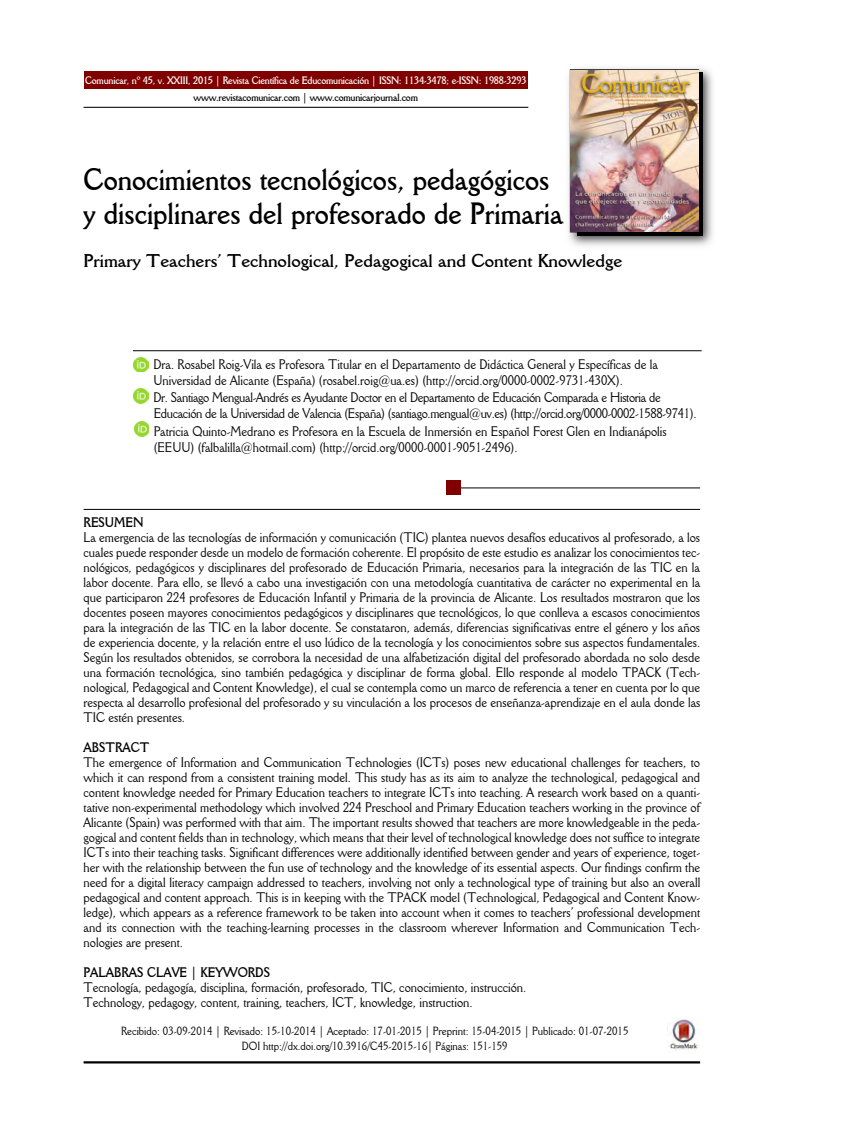
<style>
.page{position:relative;width:849px;height:1127px;background:#fff}
.page>*{position:absolute;margin:0;border:0;box-sizing:border-box;transform-origin:0 0}
.t1{font:700 30px/34.5px "Della Robbia BT";color:#000;scale:.9 1}
.t2{font:700 18px "Della Robbia BT";color:#000}
.t3{font:13.5px/15px "Della Robbia BT";color:#000;scale:.9 1}
.t4{font:13.5px/15.8px "Della Robbia BT";letter-spacing:-.025em;color:#000;scale:.9 1}
.t5{font:700 13.5px "Della Robbia BT";color:#000;scale:.9 1}
.t6{font:11.55px/15px "Della Robbia BT";color:#000;text-align:center;scale:.9 1}
.t7{font:700 10.5px "Della Robbia BT";letter-spacing:-.02em;color:#fff;scale:.9 1}
.t8{font:700 10.5px "Della Robbia BT";letter-spacing:-.02em;color:#000;scale:.9 1}
</style>
<div class="page">
<svg style="left:83px;top:106px;width:446px;height:2px"></svg>
<div style="left:84px;top:71px;width:444px;height:17px;background:#800000"></div>
<img style="left:563px;top:68px;width:150px;height:178px">
<img style="left:577px;top:73px;width:125px;height:163px">
<img style="left:571px;top:70px;width:127px;height:162px">
<svg style="left:132px;top:350px;width:570px;height:1px"></svg>
<svg style="left:83px;top:508px;width:618px;height:2px"></svg>
<svg style="left:461px;top:487px;width:240px;height:1px"></svg>
<img style="left:668px;top:1018px;width:32px;height:32px">
<hr style="left:84px;top:1061px;width:616px;height:2px;background:#000">
<div style="left:446px;top:481px;width:15px;height:14px;background:#800000"></div>
<img style="left:134px;top:357px;width:15px;height:15px">
<svg style="left:133px;top:391px;width:12px;height:13px"></svg>
<img style="left:134px;top:388px;width:15px;height:15px">
<svg style="left:138px;top:421px;width:8px;height:16px"></svg>
<img style="left:134px;top:422px;width:15px;height:14px">
<p class="t7" style="left:85px;top:74px;width:492px">Comunicar, nº 45, v. XXIII, 2015 | Revista Científica de Educomunicación | ISSN: 1134-3478; e-ISSN: 1988-3293</p>
<p class="t8" style="left:194px;top:91px;width:251px">www.revistacomunicar.com | www.comunicarjournal.com</p>
<h1 class="t1" style="left:84px;top:162px;width:534px">Conocimientos tecnológicos, pedagógicos y disciplinares del profesorado de Primaria</h1>
<h2 class="t2" style="left:84px;top:250px;width:540px">Primary Teachers’ Technological, Pedagogical and Content Knowledge</h2>
<p class="t3" style="left:153px;top:356px;width:562px;line-height:15.8px">Dra. Rosabel Roig-Vila es Profesora Titular en el Departamento de Didáctica General y Específicas de la<br>Universidad de Alicante (España) (rosabel.roig@ua.es) (http://orcid.org/0000-0002-9731-430X).</p>
<p class="t4" style="left:153px;top:390px;width:605px">Dr. Santiago Mengual-Andrés es Ayudante Doctor en el Departamento de Educación Comparada e Historia de<br>Educación de la Universidad de Valencia (España) (santiago.mengual@uv.es) (http://orcid.org/0000-0002-1588-9741).</p>
<p class="t3" style="left:154px;top:423px;width:572px;line-height:15.8px">Patricia Quinto-Medrano es Profesora en la Escuela de Inmersión en Español Forest Glen en Indianápolis (EEUU) (falbalilla@hotmail.com) (http://orcid.org/0000-0001-9051-2496).</p>
<p class="t5" style="left:84px;top:514px;width:68px">RESUMEN</p>
<p class="t3" style="left:84px;top:530px;width:687px;text-align:justify">La emergencia de las tecnologías de información y comunicación (TIC) plantea nuevos desafíos educativos al profesorado, a los cuales puede responder desde un modelo de formación coherente. El propósito de este estudio es analizar los conocimientos tec&shy;nológicos, pedagógicos y disciplinares del profesorado de Educación Primaria, necesarios para la integración de las TIC en la labor docente. Para ello, se llevó a cabo una investigación con una metodología cuantitativa de carácter no experimental en la que participaron 224 profesores de Educación Infantil y Primaria de la provincia de Alicante. Los resultados mostraron que los docentes poseen mayores conocimientos pedagógicos y disciplinares que tecnológicos, lo que conlleva a escasos conocimientos para la integración de las TIC en la labor docente. Se constataron, además, diferencias significativas entre el género y los años de experiencia docente, y la relación entre el uso lúdico de la tecnología y los conocimientos sobre sus aspectos fundamentales.<br>Según los resultados obtenidos, se corrobora la necesidad de una alfabetización digital del profesorado abordada no solo desde una formación tecnológica, sino también pedagógica y disciplinar de forma global. Ello responde al modelo TPACK (Tech - nological, Pedagogical and Content Knowledge), el cual se contempla como un marco de referencia a tener en cuenta por lo que respecta al desarrollo profesional del profesorado y su vinculación a los procesos de enseñanza-aprendizaje en el aula donde las TIC estén presentes.</p>
<p class="t5" style="left:84px;top:739px;width:75px">ABSTRACT</p>
<p class="t3" style="left:84px;top:755px;width:687px;text-align:justify">The emergence of Information and Communication Technologies (ICTs) poses new educational challenges for teachers, to which it can respond from a consistent training model. This study has as its aim to analyze the technological, pedagogical and content knowledge needed for Primary Education teachers to integrate ICTs into teaching. A research work based on a quanti&shy;tative non-experimental methodology which involved 224 Preschool and Primary Education teachers working in the province of Alicante (Spain) was performed with that aim. The important results showed that teachers are more knowledgeable in the peda&shy;gogical and content fields than in technology, which means that their level of technological knowledge does not suffice to integrate ICTs into their teaching tasks. Significant differences were additionally identified between gender and years of experience, toget&shy;her with the relationship between the fun use of technology and the knowledge of its essential aspects. Our findings confirm the need for a digital literacy campaign addressed to teachers, involving not only a technological type of training but also an overall pedagogical and content approach. This is in keeping with the TPACK model (Technological, Pedagogical and Content Know - ledge), which appears as a reference framework to be taken into account when it comes to teachers’ professional development and its connection with the teaching-learning processes in the classroom wherever Information and Communication Tech - nologies are present.</p>
<p class="t5" style="left:84px;top:964px;width:209px">PALABRAS CLAVE | KEYWORDS</p>
<p class="t3" style="left:84px;top:980px;width:494px">Tecnología, pedagogía, disciplina, formación, profesorado, TIC, conocimiento, instrucción.<br>Technology, pedagogy, content, training, teachers, ICT, knowledge, instruction.</p>
<p class="t6" style="left:121px;top:1023px;width:565px">Recibido: 03-09-2014 | Revisado: 15-10-2014 | Aceptado: 17-01-2015 | Preprint: 15-04-2015 | Publicado: 01-07-2015<br>DOI http://dx.doi.org/10.3916/C45-2015-16| Páginas: 151-159</p>
</div>
